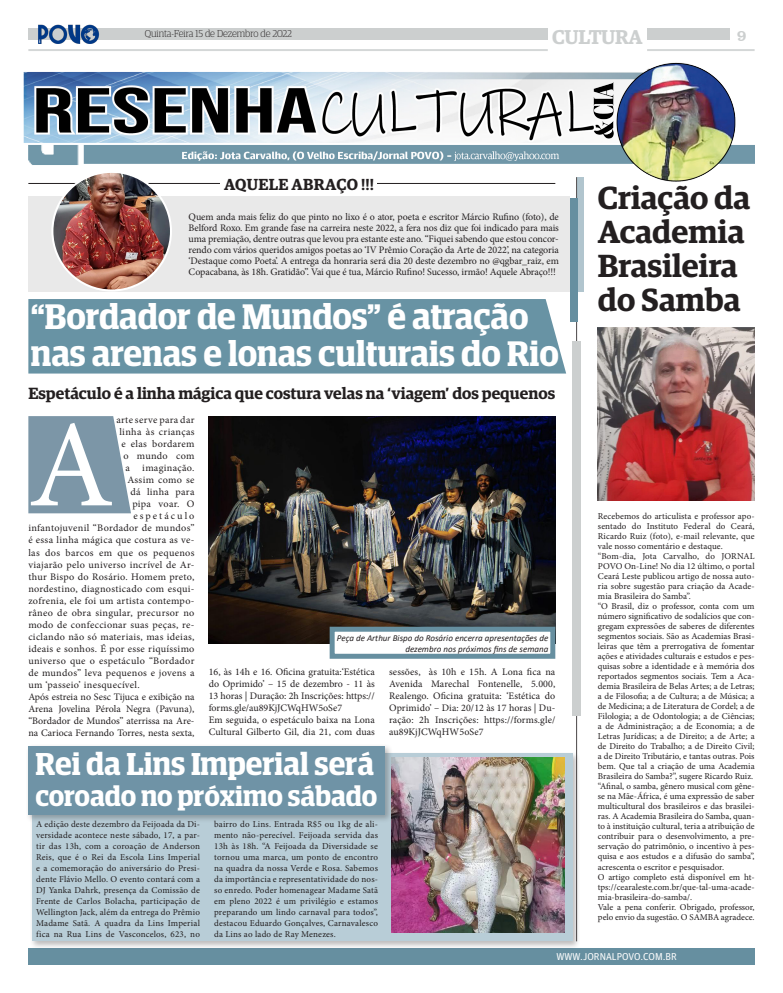
<style>
.page{position:relative;width:783px;height:993px;background:#fff}
.page>*{position:absolute;margin:0;border:0;box-sizing:border-box;transform-origin:0 0}
.t1{font:124px "Minion Pro";color:#fff}
.t2{font:600 35.5px/37.5px "Guardian Egyptian Display";letter-spacing:-.005em;color:#fff}
.t3{font:600 32px/34px "Guardian Egyptian";color:#231f20}
.t4{font:600 31.7px "Guardian Egyptian Display";color:#fff}
.t5{font:600 28.3px "Guardian Egyptian Display";letter-spacing:-.005em;color:#fff}
.t6{font:600 20px "Guardian Egyptian";letter-spacing:-.02em;color:#cccfcf}
.t7{font:600 16.2px "Guardian Egyptian";color:#231f20}
.t8{font:600 16px "Guardian Egyptian";letter-spacing:.02em;color:#231f20}
.t9{font:16px "Clarendon BT";color:#cccfcf}
.t10{font:10px/12px "Minion Pro";letter-spacing:.025em;color:#231f20;text-align:justify}
.t11{font:300 10px "Guardian Egyptian Display";letter-spacing:-.005em;color:#231f20}
.t12{font:10px "Guardian Agate Sans G1 D Regular";color:#fff}
.t13{font:10px "Minion Pro";letter-spacing:.195em;color:#231f20}
.t14{font:9px/10px "Minion Pro";letter-spacing:.005em;color:#231f20;text-align:justify}
.t15{font:italic 9px/10.8px "Calibri";color:#231f20;text-align:right}
</style>
<div class="page">
<div style="left:28px;top:947px;width:726px;height:17px;background:#668fa0"></div>
<div style="left:28px;top:28px;width:519px;height:12px;background:#cccfcf"></div>
<div style="left:647px;top:28px;width:82px;height:12px;background:#cccfcf"></div>
<hr style="left:647px;top:49px;width:107px;height:2px;background:#cccfcf">
<hr style="left:28px;top:49px;width:519px;height:2px;background:#cccfcf">
<div style="left:29px;top:750px;width:551px;height:199px;background:#231f20;opacity:.3"></div>
<div style="left:32px;top:753px;width:540px;height:188px;background:#b8cdd7"></div>
<div style="left:26px;top:743px;width:367px;height:80px;background:#231f20;opacity:.3"></div>
<div style="left:28px;top:746px;width:356px;height:68px;background:#6f93a6"></div>
<div style="left:28px;top:196px;width:541px;height:95px;background:#e9e9e9"></div>
<img style="left:23px;top:62px;width:731px;height:122px">
<hr style="left:28px;top:183px;width:527px;height:1px;background:#231f20">
<div style="left:220px;top:177px;width:157px;height:13px;background:#fff"></div>
<img style="left:52px;top:172px;width:119px;height:118px;border-radius:59px">
<div style="left:51px;top:171px;width:121px;height:120px;border:2px solid #fff;border-radius:50%"></div>
<svg style="left:28px;top:416px;width:103px;height:97px;background:#879faf"></svg>
<hr style="left:576px;top:177px;width:1px;height:764px;background:#231f20">
<div style="left:572px;top:341px;width:8px;height:374px;background:#cccfcf"></div>
<div style="left:28px;top:299px;width:538px;height:74px;background:#6893a4"></div>
<div style="left:570px;top:198px;width:7px;height:124px;background:#668fa0"></div>
<div style="left:577px;top:177px;width:6px;height:114px;background:#b1c5ce"></div>
<img style="left:208px;top:416px;width:347px;height:227px">
<div style="left:329px;top:626px;width:226px;height:32px;background:#fff;border:5px solid #668fa0"></div>
<img style="left:391px;top:757px;width:173px;height:175px">
<img style="left:597px;top:327px;width:157px;height:173px">
<img style="left:38px;top:24px;width:61px;height:20px">
<p class="t11" style="left:145px;top:28px;width:149px">Quinta-Feira 15 de Dezembro de 2022</p>
<h3 class="t9" style="left:736px;top:25px;width:11px">9</h3>
<h3 class="t6" style="left:552px;top:22px;width:92px">CULTURA</h3>
<p class="t8" style="left:224px;top:172px;width:151px">AQUELE ABRAÇO !!!</p>
<p class="t10" style="left:189px;top:211px;width:371px;line-height:11px">Quem anda mais feliz do que pinto no lixo é o ator, poeta e escritor Márcio Rufino (foto), de Belford Roxo. Em grande fase na carreira neste 2022, a fera nos diz que foi indicado para mais uma premiação, dentre outras que levou pra estante este ano. “Fiquei sabendo que estou concor&shy;rendo com vários queridos amigos poetas ao ‘IV Prêmio Coração da Arte de 2022’, na categoria ‘Destaque como Poeta’. A entrega da honraria será dia 20 deste dezembro no @qgbar_raiz, em Copacabana, às 18h. Gratidão”. Vai que é tua, Márcio Rufino! Sucesso, irmão! Aquele Abraço!!!</p>
<p class="t2" style="left:31px;top:297px;width:529px">“Bordador de Mundos” é atração nas arenas e lonas culturais do Rio</p>
<p class="t7" style="left:28px;top:381px;width:528px">Espetáculo é a linha mágica que costura velas na ‘viagem’ dos pequenos</p>
<p class="t10" style="left:116px;top:414px;width:79px">arte serve para dar</p>
<p class="t10" style="left:119px;top:426px;width:77px">linha às crianças</p>
<p class="t10" style="left:121px;top:438px;width:75px">e elas bordarem</p>
<p class="t10" style="left:123px;top:450px;width:72px">o mundo com</p>
<p class="t10" style="left:125px;top:462px;width:71px">a imaginação.</p>
<p class="t10" style="left:127px;top:474px;width:69px">Assim como se</p>
<p class="t10" style="left:130px;top:486px;width:65px">dá linha para</p>
<p class="t10" style="left:132px;top:498px;width:64px">pipa voar. O</p>
<p class="t13" style="left:133px;top:509px;width:62px">espetáculo</p>
<p class="t10" style="left:28px;top:522px;width:167px">infantojuvenil “Bordador de mundos”</p>
<p class="t10" style="left:28px;top:534px;width:168px">é essa linha mágica que costura as ve-</p>
<p class="t10" style="left:28px;top:546px;width:168px">las dos barcos em que os pequenos</p>
<p class="t10" style="left:28px;top:558px;width:168px">viajarão pelo universo incrível de Ar-</p>
<p class="t10" style="left:28px;top:570px;width:167px">thur Bispo do Rosário. Homem preto,</p>
<p class="t10" style="left:28px;top:582px;width:168px">nordestino, diagnosticado com esqui-</p>
<p class="t10" style="left:28px;top:594px;width:168px">zofrenia, ele foi um artista contempo-</p>
<p class="t10" style="left:28px;top:606px;width:168px">râneo de obra singular, precursor no</p>
<p class="t10" style="left:28px;top:618px;width:168px">modo de confeccionar suas peças, re-</p>
<p class="t10" style="left:28px;top:630px;width:167px">ciclando não só materiais, mas ideias,</p>
<p class="t10" style="left:28px;top:642px;width:168px">ideais e sonhos. É por esse riquíssimo</p>
<p class="t10" style="left:28px;top:654px;width:167px">universo que o espetáculo “Bordador</p>
<p class="t10" style="left:28px;top:666px;width:168px">de mundos” leva pequenos e jovens a</p>
<p class="t10" style="left:28px;top:678px;width:113px">um ‘passeio’ inesquecível.</p>
<p class="t10" style="left:28px;top:690px;width:168px">Após estreia no Sesc Tijuca e exibição na Arena Jovelina Pérola Negra (Pavuna), “Bordador de Mundos” aterrissa na Are&shy;na Carioca Fernando Torres, nesta sexta,</p>
<p class="t1" style="left:28px;top:382px;width:87px">A</p>
<p class="t15" style="left:337px;top:631px;width:213px">Peça de Arthur Bispo do Rosário encerra apresentações de dezembro nos próximos fins de semana</p>
<p class="t10" style="left:209px;top:666px;width:168px">16, às 14h e 16. Oficina gratuita:‘Estética do Oprimido’ – 15 de dezembro - 11 às 13 horas | Duração: 2h Inscrições: https:// forms.gle/au89KjJCWqHW5oSe7</p>
<p class="t10" style="left:209px;top:714px;width:168px">Em seguida, o espetáculo baixa na Lona<br>Cultural Gilberto Gil, dia 21, com duas</p>
<p class="t10" style="left:389px;top:666px;width:168px">sessões, às 10h e 15h. A Lona fica na Avenida Marechal Fontenelle, 5.000, Realengo. Oficina gratuita: ‘Estética do Oprimido’ – Dia: 20/12 às 17 horas | Du&shy;ração: 2h Inscrições: https://forms.gle/ au89KjJCWqHW5oSe7</p>
<p class="t4" style="left:35px;top:746px;width:340px">Rei da Lins Imperial será</p>
<p class="t5" style="left:35px;top:780px;width:343px">coroado no próximo sábado</p>
<p class="t14" style="left:36px;top:817px;width:165px;line-height:11px">A edição deste dezembro da Feijoada da Di&shy;versidade acontece neste sábado, 17, a par&shy;tir das 13h, com a coroação de Anderson Reis, que é o Rei da Escola Lins Imperial e a comemoração do aniversário do Presi&shy;dente Flávio Mello. O evento contará com a DJ Yanka Dahrk, presença da Comissão de Frente de Carlos Bolacha, participação de Wellington Jack, além da entrega do Prêmio Madame Satã. A quadra da Lins Imperial fica na Rua Lins de Vasconcelos, 623, no</p>
<p class="t14" style="left:214px;top:817px;width:165px;line-height:11px">bairro do Lins. Entrada R$5 ou 1kg de ali&shy;mento não-perecível. Feijoada servida das 13h às 18h. “A Feijoada da Diversidade se tornou uma marca, um ponto de encontro na quadra da nossa Verde e Rosa. Sabemos da importância e representatividade do nos&shy;so enredo. Poder homenagear Madame Satã em pleno 2022 é um privilégio e estamos preparando um lindo carnaval para todos”, destacou Eduardo Gonçalves, Carnavalesco da Lins ao lado de Ray Menezes.</p>
<p class="t3" style="left:597px;top:178px;width:154px">Criação da<br>Academia</p>
<p class="t3" style="left:597px;top:246px;width:144px">Brasileira do Samba</p>
<p class="t14" style="left:597px;top:511px;width:158px">Recebemos do articulista e professor apo&shy;sentado do Instituto Federal do Ceará, Ricardo Ruiz (foto), e-mail relevante, que vale nosso comentário e destaque.</p>
<p class="t14" style="left:597px;top:551px;width:158px">“Bom-dia, Jota Carvalho, do JORNAL POVO On-Line! No dia 12 último, o portal Ceará Leste publicou artigo de nossa auto&shy;ria sobre sugestão para criação da Acade&shy;mia Brasileira do Samba”.</p>
<p class="t14" style="left:597px;top:601px;width:158px">“O Brasil, diz o professor, conta com um número significativo de sodalícios que con&shy;gregam expressões de saberes de diferentes segmentos sociais. São as Academias Brasi&shy;leiras que têm a prerrogativa de fomentar ações e atividades culturais e estudos e pes&shy;quisas sobre a identidade e à memória dos reportados segmentos sociais. Tem a Aca&shy;demia Brasileira de Belas Artes; a de Letras; a de Filosofia; a de Cultura; a de Música; a de Medicina; a de Literatura de Cordel; a de Filologia; a de Odontologia; a de Ciências; a de Administração; a de Economia; a de Letras Jurídicas; a de Direito; a de Arte; a de Direito do Trabalho; a de Direito Civil; a de Direito Tributário, e tantas outras. Pois bem. Que tal a criação de uma Academia Brasileira do Samba?”, sugere Ricardo Ruiz.</p>
<p class="t14" style="left:597px;top:781px;width:158px">“Afinal, o samba, gênero musical com gêne&shy;se na Mãe-África, é uma expressão de saber multicultural dos brasileiros e das brasilei&shy;ras. A Academia Brasileira do Samba, quan&shy;to à instituição cultural, teria a atribuição de contribuir para o desenvolvimento, a pre&shy;servação do patrimônio, o incentivo à pes&shy;quisa e aos estudos e a difusão do samba”, acrescenta o escritor e pesquisador.</p>
<p class="t14" style="left:597px;top:871px;width:158px">O artigo completo está disponível em ht&shy;tps://cearaleste.com.br/que-tal-uma-acade&shy;mia-brasileira-do-samba/.</p>
<p class="t14" style="left:597px;top:901px;width:158px">Vale a pena conferir. Obrigado, professor, pelo envio da sugestão. O SAMBA agradece.</p>
<p class="t12" style="left:556px;top:949px;width:122px">WWW.JORNALPOVO.COM.BR</p>
</div>
